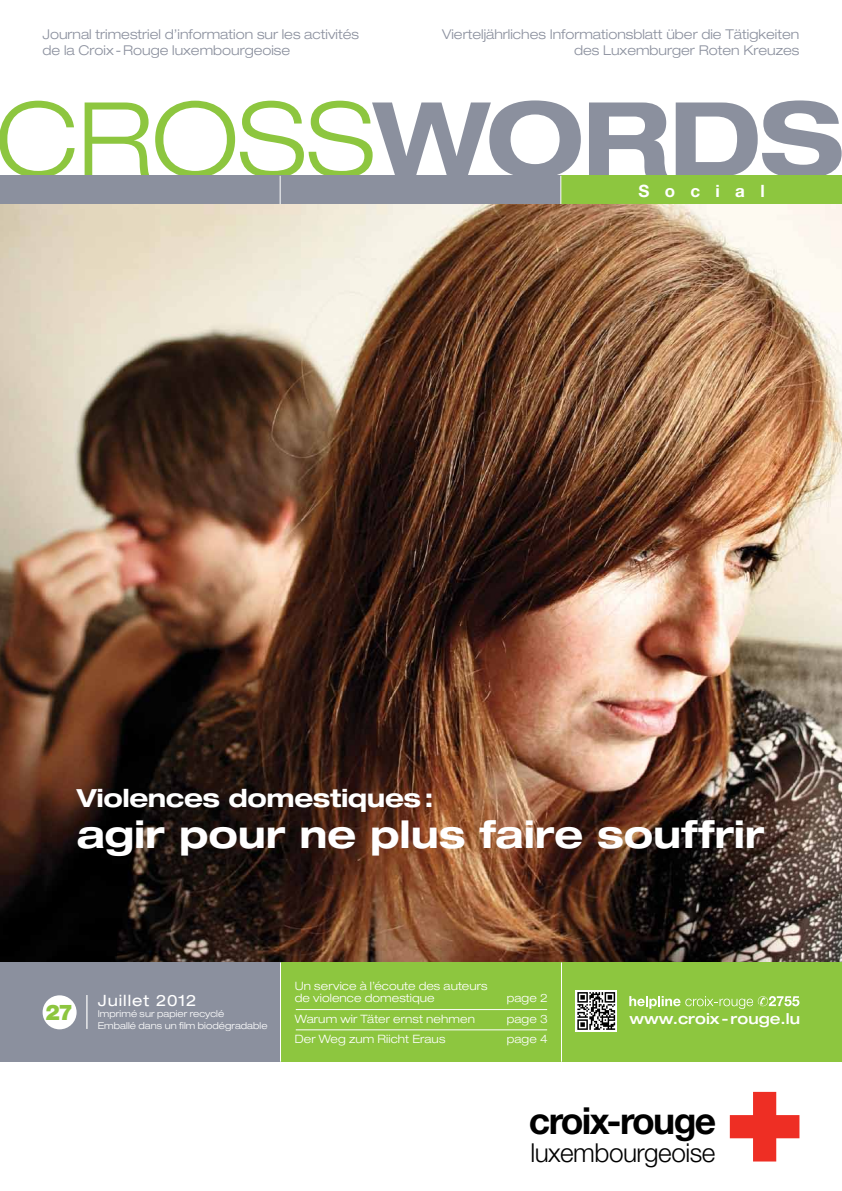
<style>
.page{position:relative;width:842px;height:1191px;background:#fff}
.page>*{position:absolute;margin:0;border:0;box-sizing:border-box;transform-origin:0 0}
.t1{font:300 expanded 103px "Helvetica Neue";color:#8dc63f}
.t2{font:700 expanded 38px "Helvetica Neue";letter-spacing:-.005em;color:#fff}
.t3{font:700 37.3px "Helvetica Neue";letter-spacing:-.045em;color:#000}
.t4{font:300 26.1px "Helvetica Neue";letter-spacing:-.02em;color:#000}
.t5{font:700 expanded 25px "Helvetica Neue";letter-spacing:-.02em;color:#fff}
.t6{font:900 21.6px "Helvetica Neue";color:#8dc63f}
.t7{font:700 17px "Helvetica Neue";letter-spacing:.9em;color:#fff}
.t8{font:expanded 15.6px "Helvetica Neue";letter-spacing:.06em;color:#fff}
.t9{font:500 expanded 15px "Helvetica Neue";color:#fff}
.t10{font:300 expanded 13.5px/16.2px "Helvetica Neue";color:#8b909e}
.t11{font:300 expanded 11.5px/12px "Helvetica Neue";letter-spacing:.01em;color:#fff}
.t12{font:300 expanded 9.5px/12px "Helvetica Neue";letter-spacing:.005em;color:#fff}
.s1{font-weight:700;color:#8b909e}
</style>
<div class="page">
<img style="left:0;top:204px;width:842px;height:758px">
<div style="left:0;top:176px;width:634px;height:28px;background:#8b909e"></div>
<div style="left:561px;top:176px;width:281px;height:28px;background:#8dc63f"></div>
<svg style="left:280px;top:176px;width:1px;height:28px"></svg>
<svg style="left:560px;top:176px;width:1px;height:28px"></svg>
<svg style="left:730px;top:1091px;width:69px;height:70px"></svg>
<div style="left:281px;top:962px;width:561px;height:99px;background:#8dc63f"></div>
<div style="left:0;top:962px;width:280px;height:99px;background:#8b909e"></div>
<hr style="left:561px;top:962px;width:1px;height:99px;background:#fff">
<div style="left:43px;top:995px;width:34px;height:34px;background:#fff;border-radius:50%"></div>
<hr style="left:86px;top:995px;width:2px;height:34px;background:#fff">
<hr style="left:296px;top:1009px;width:251px;height:1px;background:#fff">
<hr style="left:296px;top:1029px;width:251px;height:1px;background:#fff">
<svg style="left:576px;top:990px;width:41px;height:41px"></svg>
<svg style="left:577px;top:992px;width:38px;height:37px"></svg>
<svg style="left:629px;top:996px;width:170px;height:13px"></svg>
<p class="t10" style="left:43px;top:26px;width:318px">Journal trimestriel d’information sur les activités de la Croix - Rouge luxembourgeoise</p>
<p class="t10" style="left:442px;top:26px;width:359px;text-align:right">Vierteljährliches Informationsblatt über die Tätigkeiten des Luxemburger Roten Kreuzes</p>
<h1 class="t1" style="left:-5px;top:78px;width:850px">Cross<span class="s1">words</span></h1>
<p class="t7" style="left:638px;top:180px;width:128px">Social</p>
<h3 class="t5" style="left:77px;top:782px;width:358px">Violences domestiques:</h3>
<h2 class="t2" style="left:77px;top:810px;width:689px">agir pour ne plus faire souffrir</h2>
<h3 class="t6" style="left:46px;top:999px;width:29px">27</h3>
<p class="t8" style="left:98px;top:991px;width:100px">Juillet 2012</p>
<p class="t12" style="left:98px;top:1007px;width:171px">Imprimé sur papier recyclé<br>Emballé dans un film biodégradable</p>
<p class="t11" style="left:295px;top:979px;width:194px">Un service à l’écoute des auteurs de violence domestique</p>
<p class="t11" style="left:507px;top:991px;width:42px">page 2</p>
<p class="t11" style="left:295px;top:1012px;width:182px">Warum wir Täter ernst nehmen</p>
<p class="t11" style="left:507px;top:1012px;width:42px">page 3</p>
<p class="t11" style="left:295px;top:1032px;width:152px">Der Weg zum Riicht Eraus</p>
<p class="t11" style="left:507px;top:1032px;width:42px">page 4</p>
<p class="t9" style="left:629px;top:1009px;width:172px">www.croix- rouge.lu</p>
<h3 class="t3" style="left:529px;top:1098px;width:189px">croix-rouge</h3>
<h3 class="t4" style="left:530px;top:1136px;width:186px">luxembourgeoise</h3>
</div>
